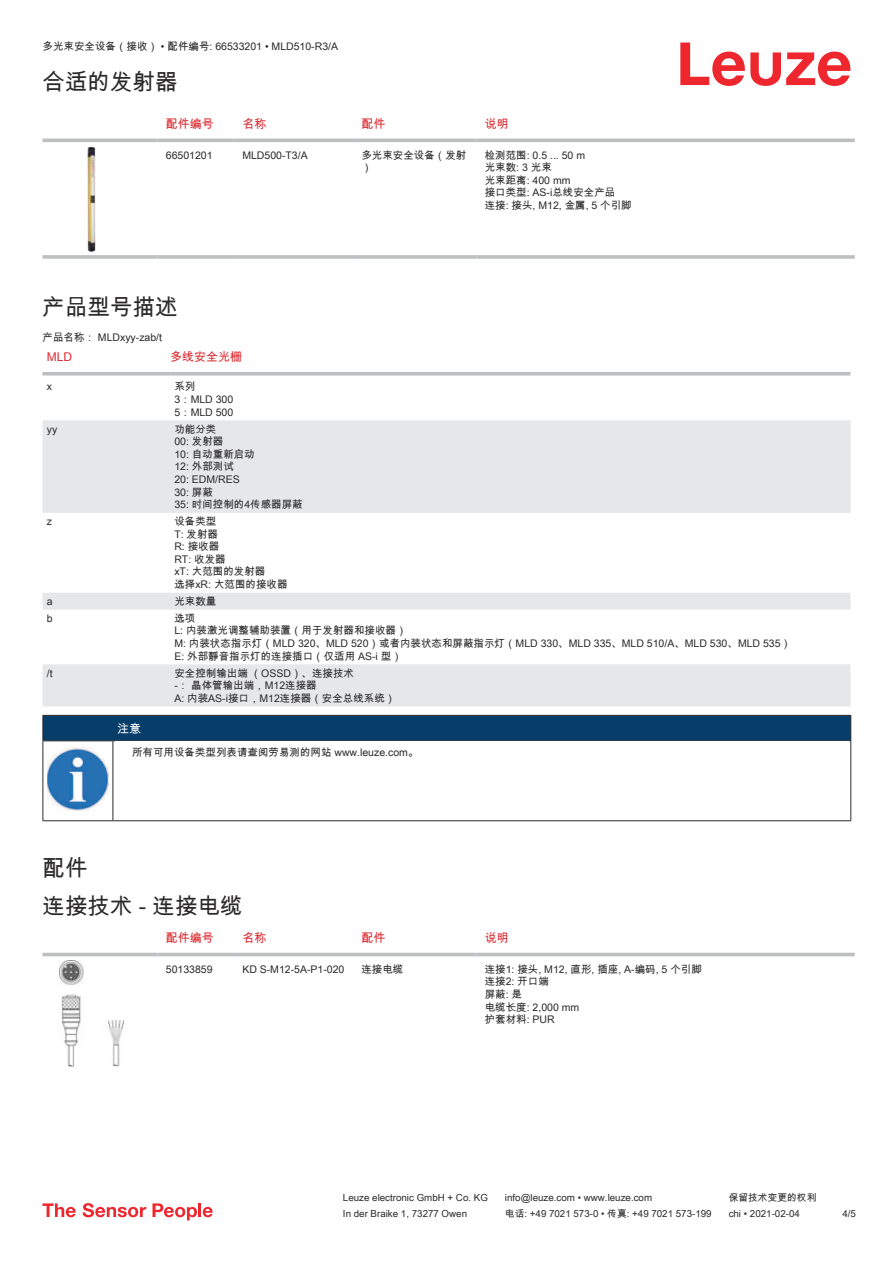
<style>
.page{position:relative;width:893px;height:1263px;background:#fff}
.page>*{position:absolute;margin:0;border:0;box-sizing:border-box;transform-origin:0 0}
.t1{font:22.5px/38.7px "Arial Unicode MS";color:#2b292a}
.t2{font:12px "Arial Unicode MS";color:#db2a30}
.t3{font:12px "Arial Unicode MS";color:#fff}
.t4{font:10.5px/12.6px "Arial Unicode MS";color:#2b292a}
.t5{font:9.75px "Arial Unicode MS";color:#2b292a}
</style>
<div class="page">
<svg style="left:680px;top:43px;width:170px;height:43px"></svg>
<svg style="left:43px;top:138px;width:812px;height:1px"></svg>
<hr style="left:43px;top:139px;width:114px;height:3px;background:#bdbfc1">
<hr style="left:157px;top:139px;width:77px;height:3px;background:#bdbfc1">
<hr style="left:234px;top:139px;width:119px;height:3px;background:#bdbfc1">
<hr style="left:353px;top:139px;width:123px;height:3px;background:#bdbfc1">
<hr style="left:476px;top:139px;width:379px;height:3px;background:#bdbfc1">
<svg style="left:43px;top:255px;width:114px;height:4px"></svg>
<hr style="left:157px;top:255px;width:77px;height:4px;background:#c7c8ca">
<hr style="left:234px;top:255px;width:119px;height:4px;background:#bdbfc1">
<svg style="left:353px;top:255px;width:123px;height:4px"></svg>
<hr style="left:476px;top:255px;width:379px;height:4px;background:#c7c8ca">
<img style="left:87px;top:146px;width:9px;height:107px">
<svg style="left:43px;top:420px;width:807px;height:286px;fill:#e6e7e9"></svg>
<hr style="left:43px;top:372px;width:127px;height:3px;background:#bdbfc1">
<hr style="left:170px;top:372px;width:680px;height:3px;background:#bdbfc1">
<div style="left:43px;top:952px;width:812px;height:5px;background:#eeefef"></div>
<hr style="left:43px;top:953px;width:114px;height:3px;background:#bdbfc1">
<hr style="left:157px;top:953px;width:77px;height:3px;background:#bdbfc1">
<hr style="left:234px;top:953px;width:119px;height:3px;background:#bdbfc1">
<hr style="left:353px;top:953px;width:123px;height:3px;background:#bdbfc1">
<hr style="left:476px;top:953px;width:379px;height:3px;background:#bdbfc1">
<img style="left:59px;top:960px;width:65px;height:107px">
<svg style="left:43px;top:1203px;width:33px;height:14px"></svg>
<svg style="left:83px;top:1203px;width:63px;height:14px"></svg>
<svg style="left:153px;top:1203px;width:44px;height:17px"></svg>
<hr style="left:198px;top:1203px;width:3px;height:14px;background:#ed272d">
<svg style="left:203px;top:1207px;width:10px;height:10px"></svg>
<div style="left:43px;top:715px;width:808px;height:26px;background:#063d69"></div>
<hr style="left:113px;top:740px;width:738px;height:1px;background:#2b292a">
<hr style="left:43px;top:741px;width:1px;height:75px;background:#2b292a">
<hr style="left:113px;top:741px;width:1px;height:75px;background:#2b292a">
<hr style="left:850px;top:741px;width:1px;height:75px;background:#2b292a">
<hr style="left:43px;top:820px;width:70px;height:1px;background:#2b292a">
<hr style="left:113px;top:820px;width:738px;height:1px;background:#2b292a">
<img style="left:47px;top:747px;width:61px;height:63px">
<p class="t4" style="left:43px;top:40px;width:297px">多光束安全设备（接收） • 配件编号: 66533201 • MLD510-R3/A</p>
<h1 class="t1" style="left:43px;top:62px;width:136px">合适的发射器</h1>
<p class="t2" style="left:166px;top:115px;width:49px">配件编号</p>
<p class="t2" style="left:242px;top:115px;width:25px">名称</p>
<p class="t2" style="left:361px;top:115px;width:25px">配件</p>
<p class="t2" style="left:485px;top:115px;width:25px">说明</p>
<p class="t4" style="left:166px;top:148px;width:48px">66501201</p>
<p class="t4" style="left:242px;top:148px;width:67px">MLD500-T3/A</p>
<p class="t4" style="left:361px;top:148px;width:106px">多光束安全设备（发射）</p>
<p class="t4" style="left:485px;top:148px;width:149px">检测范围: 0.5 ... 50 m<br>光束数: 3 光束<br>光束距离: 400 mm<br>接口类型: AS-i总线安全产品<br>连接: 接头, M12, 金属, 5 个引脚</p>
<h1 class="t1" style="left:43px;top:287px;width:136px">产品型号描述</h1>
<p class="t4" style="left:43px;top:331px;width:121px">产品名称： MLDxyy-zab/t</p>
<p class="t2" style="left:47px;top:350px;width:27px">MLD</p>
<p class="t2" style="left:170px;top:348px;width:73px">多线安全光栅</p>
<p class="t4" style="left:47px;top:380px;width:7px">x</p>
<p class="t4" style="left:174px;top:380px;width:60px">系列<br>3：MLD 300<br>5：MLD 500</p>
<p class="t4" style="left:47px;top:422px;width:12px">yy</p>
<p class="t4" style="left:174px;top:422px;width:130px">功能分类<br>00: 发射器<br>10: 自动重新启动<br>12: 外部测试<br>20: EDM/RES<br>30: 屏蔽<br>35: 时间控制的4传感器屏蔽</p>
<p class="t4" style="left:47px;top:515px;width:7px">z</p>
<p class="t4" style="left:174px;top:515px;width:115px">设备类型<br>T: 发射器<br>R: 接收器<br>RT: 收发器<br>xT: 大范围的发射器<br>选择xR: 大范围的接收器</p>
<p class="t4" style="left:47px;top:595px;width:7px">a</p>
<p class="t4" style="left:174px;top:595px;width:43px">光束数量</p>
<p class="t4" style="left:47px;top:612px;width:7px">b</p>
<p class="t4" style="left:174px;top:612px;width:618px">选项<br>L: 内装激光调整辅助装置（用于发射器和接收器）<br>M: 内装状态指示灯（MLD 320、MLD 520）或者内装状态和屏蔽指示灯（MLD 330、MLD 335、MLD 510/A、MLD 530、MLD 535）E: 外部靜音指示灯的连接插口（仅适用 AS-i 型）</p>
<p class="t4" style="left:47px;top:666px;width:7px">/t</p>
<p class="t4" style="left:174px;top:666px;width:223px">安全控制输出端 （OSSD）、连接技术<br>-： 晶体管输出端，M12连接器<br>A: 内装AS-i接口，M12连接器（安全总线系统）</p>
<p class="t3" style="left:117px;top:720px;width:25px">注意</p>
<p class="t4" style="left:132px;top:745px;width:288px">所有可用设备类型列表请查阅劳易测的网站 www.leuze.com。</p>
<h1 class="t1" style="left:43px;top:848px;width:202px">配件<br>连接技术 - 连接电缆</h1>
<p class="t2" style="left:166px;top:929px;width:49px">配件编号</p>
<p class="t2" style="left:242px;top:929px;width:25px">名称</p>
<p class="t2" style="left:361px;top:929px;width:25px">配件</p>
<p class="t2" style="left:485px;top:929px;width:25px">说明</p>
<p class="t4" style="left:166px;top:962px;width:48px">50133859</p>
<p class="t4" style="left:242px;top:962px;width:104px">KD S-M12-5A-P1- 020</p>
<p class="t4" style="left:361px;top:962px;width:43px">连接电缆</p>
<p class="t4" style="left:485px;top:962px;width:219px">连接1: 接头, M12, 直形, 插座, A-编码, 5 个引脚连接2: 开口端<br>屏蔽: 是<br>电缆长度: 2,000 mm<br>护套材料: PUR</p>
<p class="t5" style="left:343px;top:1191px;width:146px">Leuze electronic GmbH + Co. KG</p>
<p class="t5" style="left:505px;top:1191px;width:149px">info@leuze.com • www.leuze.com</p>
<p class="t5" style="left:729px;top:1191px;width:89px">保留技术变更的权利</p>
<p class="t5" style="left:343px;top:1206px;width:126px">In der Braike 1, 73277 Owen</p>
<p class="t5" style="left:505px;top:1206px;width:208px">电话: +49 7021 573-0 • 传真: +49 7021 573-199</p>
<p class="t5" style="left:729px;top:1206px;width:73px">chi • 2021-02-04</p>
<p class="t5" style="left:842px;top:1206px;width:15px">4 /5</p>
</div>
